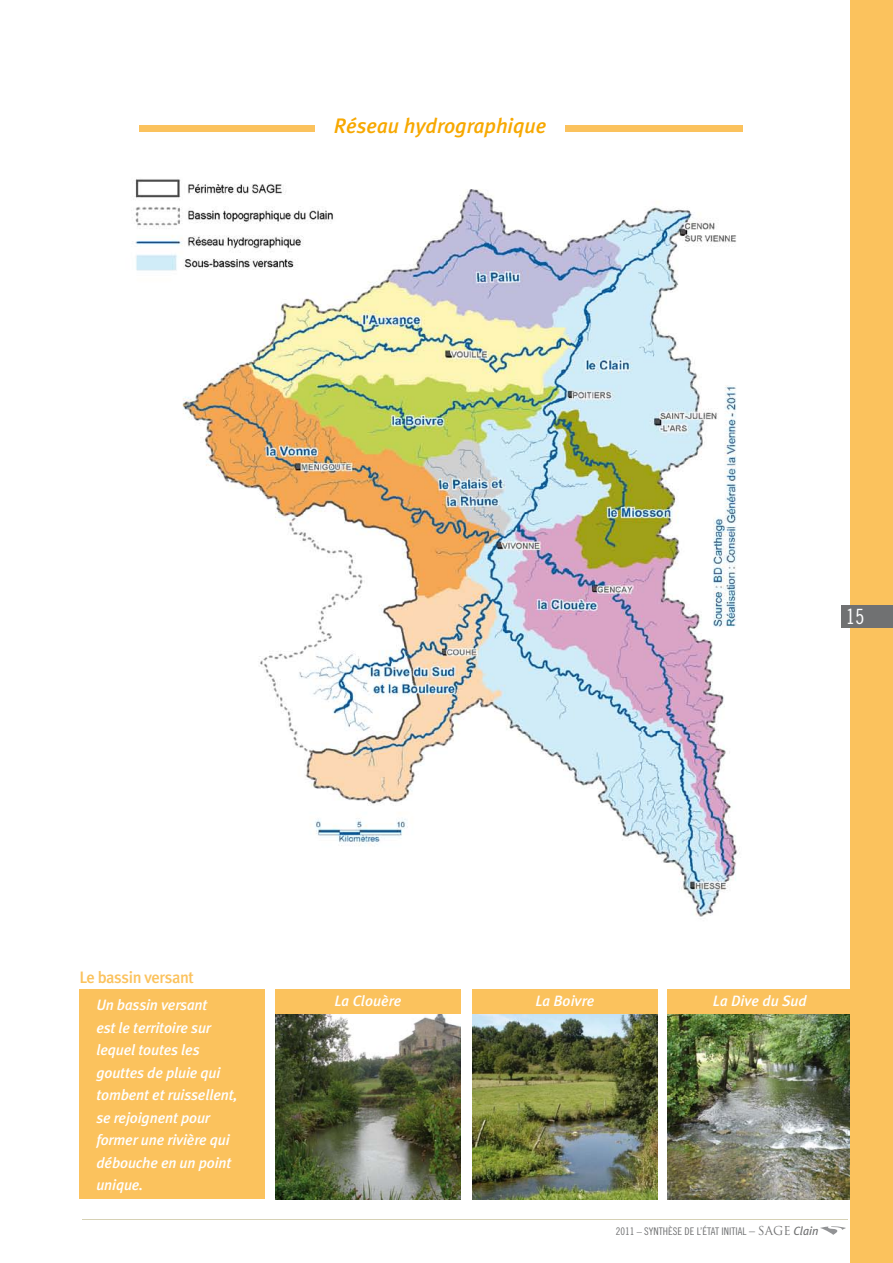
<style>
.page{position:relative;width:893px;height:1263px;background:#fff}
.page>*{position:absolute;margin:0;border:0;box-sizing:border-box;transform-origin:0 0}
.t1{font:italic 500 21px "Meta Plus";color:#f7a800}
.t2{font:21px "Trade Gothic Cond Eighteen";color:#fff}
.t3{font:500 16.5px "Meta Plus";letter-spacing:-.025em;color:#fbc25d}
.t4{font:italic 500 15px/22.5px "Meta Plus";letter-spacing:-.01em;color:#fff}
.t5{font:10.5px "Trade Gothic Cond Eighteen";color:#707172}
.s1{font-size:12px}
.s2{font-family:"Trajan Pro";font-size:12px}
.s3{font-family:"Meta Plus";font-style:italic;font-size:12px}
</style>
<div class="page">
<img style="left:131px;top:179px;width:607px;height:738px">
<div style="left:139px;top:125px;width:176px;height:6px;background:#fbc25d"></div>
<div style="left:566px;top:125px;width:177px;height:6px;background:#fbc25d"></div>
<div style="left:667px;top:990px;width:185px;height:69px;background:#fbc25d"></div>
<img style="left:667px;top:1014px;width:183px;height:185px">
<div style="left:275px;top:990px;width:186px;height:69px;background:#fbc25d"></div>
<img style="left:275px;top:1014px;width:186px;height:185px">
<div style="left:472px;top:990px;width:185px;height:69px;background:#fbc25d"></div>
<img style="left:472px;top:1014px;width:185px;height:185px">
<div style="left:79px;top:990px;width:186px;height:209px;background:#fbc25d"></div>
<div style="left:850px;top:0;width:43px;height:1263px;background:#fbc25d"></div>
<div style="left:842px;top:605px;width:51px;height:23px;background:#707172"></div>
<hr style="left:82px;top:1220px;width:765px;height:1px;background:#d6d1b5">
<svg style="left:820px;top:1226px;width:26px;height:9px"></svg>
<h1 class="t1" style="left:334px;top:113px;width:214px">Réseau hydrographique</h1>
<h1 class="t2" style="left:846px;top:604px;width:20px">15</h1>
<p class="t3" style="left:79px;top:967px;width:116px">Le bassin versant</p>
<p class="t4" style="left:96px;top:993px;width:113px">Un bassin versant</p>
<p class="t4" style="left:334px;top:989px;width:68px">La Clouère</p>
<p class="t4" style="left:535px;top:989px;width:60px">La Boivre</p>
<p class="t4" style="left:713px;top:989px;width:96px">La Dive du Sud</p>
<p class="t4" style="left:96px;top:1016px;width:143px">est le territoire sur lequel toutes les gouttes de pluie qui tombent et ruissellent, se rejoignent pour former une rivière qui débouche en un point unique.</p>
<p class="t5" style="left:616px;top:1225px;width:205px">2011 – SYNTHÈSE DE L’ÉTAT INITIAL <span class="s1">–</span> <span class="s2">SAGE</span> <span class="s3">Clain</span></p>
</div>
